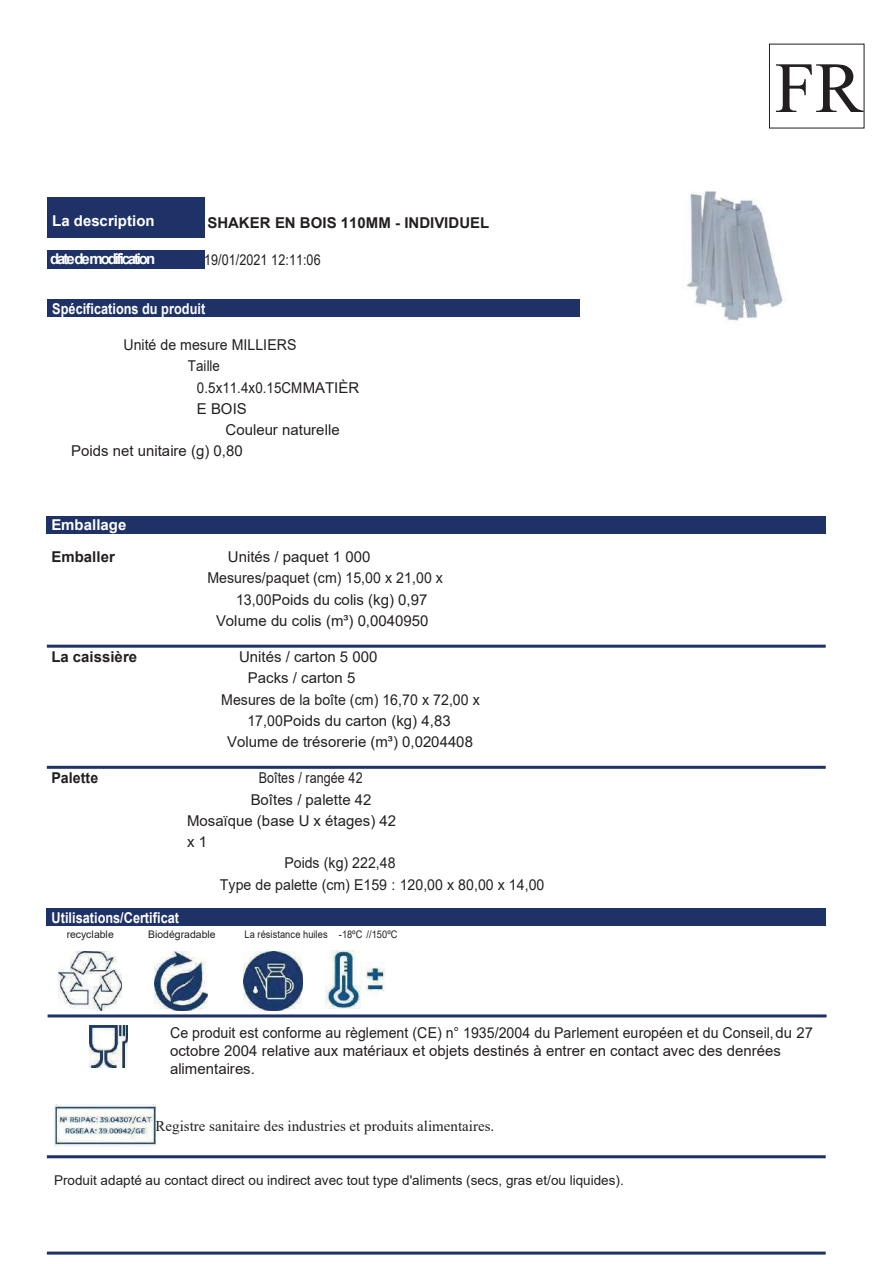
<style>
.page{position:relative;width:895px;height:1264px;background:#fff}
.page>*{position:absolute;margin:0;border:0;box-sizing:border-box;transform-origin:0 0}
.t1{font:72px "Times New Roman";color:#231f20}
.t2{font:15px/17.9px "Arial";color:#231f20;scale:.95 1}
.t3{font:15px "Arial";color:#231f20}
.t4{font:15px "Times New Roman";color:#231f20}
.t5{font:700 15px "Arial";color:#231f20}
.t6{font:700 15px "Arial";color:#fff;scale:.85 1}
.t7{font:15px "Arial";color:#231f20;scale:.84 1}
.t8{font:15px "Arial";color:#231f20;scale:.89 1}
.t9{font:700 15px "Arial";color:#fff}
.t10{font:700 15px "Arial";letter-spacing:-.14em;color:#fff}
.t11{font:700 15px "Arial";color:#231f20;scale:.95 1}
.t12{font:13.5px "Arial";color:#231f20}
.t13{font:10.5px "Arial";letter-spacing:.005em;color:#231f20;scale:.88 1}
.t14{font:10.5px "Arial";letter-spacing:.005em;color:#231f20}
</style>
<div class="page">
<hr style="left:47px;top:1251px;width:778px;height:3px;background:#1f3268">
<img style="left:686px;top:128px;width:172px;height:193px">
<hr style="left:47px;top:645px;width:778px;height:3px;background:#1f3268">
<hr style="left:47px;top:766px;width:778px;height:3px;background:#1f3268">
<hr style="left:48px;top:1014px;width:778px;height:3px;background:#1f3268">
<img style="left:59px;top:951px;width:62px;height:59px">
<img style="left:154px;top:951px;width:54px;height:59px">
<img style="left:243px;top:951px;width:59px;height:59px">
<img style="left:325px;top:950px;width:60px;height:58px">
<hr style="left:47px;top:1155px;width:778px;height:3px;background:#1f3268">
<div style="left:47px;top:250px;width:157px;height:18px;background:#1f3268"></div>
<div style="left:47px;top:300px;width:532px;height:17px;background:#1f3268"></div>
<div style="left:47px;top:516px;width:778px;height:17px;background:#1f3268"></div>
<div style="left:47px;top:908px;width:778px;height:18px;background:#1f3268"></div>
<img style="left:54px;top:1105px;width:101px;height:41px">
<div style="left:47px;top:197px;width:157px;height:41px;background:#1f3268"></div>
<img style="left:89px;top:1025px;width:38px;height:43px">
<p class="t9" style="left:52px;top:210px;width:104px">La description</p>
<p class="t5" style="left:207px;top:212px;width:283px">SHAKER EN BOIS 110MM - INDIVIDUEL</p>
<p class="t10" style="left:50px;top:248px;width:106px">datedemodification</p>
<p class="t7" style="left:204px;top:249px;width:140px">19/01/2021 12:11:06</p>
<p class="t6" style="left:52px;top:298px;width:181px">Spécifications du produit</p>
<p class="t2" style="left:123px;top:336px;width:184px">Unité de mesure MILLIERS</p>
<p class="t8" style="left:188px;top:355px;width:37px">Taille</p>
<p class="t8" style="left:197px;top:377px;width:184px">0.5x11.4x0.15CMMATIÈR</p>
<p class="t3" style="left:197px;top:398px;width:51px">E BOIS</p>
<p class="t3" style="left:225px;top:419px;width:115px">Couleur naturelle</p>
<p class="t3" style="left:71px;top:440px;width:173px">Poids net unitaire (g) 0,80</p>
<p class="t9" style="left:51px;top:514px;width:77px">Emballage</p>
<p class="t5" style="left:51px;top:546px;width:65px">Emballer</p>
<p class="t3" style="left:228px;top:546px;width:144px">Unités / paquet 1 000</p>
<p class="t2" style="left:207px;top:569px;width:249px">Mesures/paquet (cm) 15,00 x 21,00 x</p>
<p class="t2" style="left:236px;top:590px;width:203px">13,00Poids du colis (kg) 0,97</p>
<p class="t3" style="left:216px;top:610px;width:214px">Volume du colis (m³) 0,0040950</p>
<p class="t5" style="left:51px;top:646px;width:87px">La caissière</p>
<p class="t3" style="left:239px;top:647px;width:140px">Unités / carton 5 000</p>
<p class="t3" style="left:248px;top:668px;width:109px">Packs / carton 5</p>
<p class="t2" style="left:221px;top:690px;width:273px">Mesures de la boîte (cm) 16,70 x 72,00 x</p>
<p class="t2" style="left:247px;top:712px;width:215px">17,00Poids du carton (kg) 4,83</p>
<p class="t3" style="left:227px;top:732px;width:247px">Volume de trésorerie (m³) 0,0204408</p>
<p class="t11" style="left:51px;top:767px;width:51px">Palette</p>
<p class="t7" style="left:259px;top:768px;width:125px">Boîtes / rangée 42</p>
<p class="t3" style="left:250px;top:789px;width:122px">Boîtes / palette 42</p>
<p class="t3" style="left:187px;top:810px;width:210px">Mosaïque (base U x étages) 42</p>
<p class="t3" style="left:187px;top:831px;width:22px">x 1</p>
<p class="t2" style="left:284px;top:854px;width:118px">Poids (kg) 222,48</p>
<p class="t2" style="left:220px;top:875px;width:343px">Type de palette (cm) E159 : 120,00 x 80,00 x 14,00</p>
<p class="t6" style="left:51px;top:907px;width:151px">Utilisations/Certificat</p>
<p class="t14" style="left:67px;top:927px;width:49px">recyclable</p>
<p class="t14" style="left:148px;top:927px;width:69px">Biodégradable</p>
<p class="t13" style="left:244px;top:927px;width:175px">La résistance huiles -18ºC //150ºC</p>
<h1 class="t1" style="left:774px;top:37px;width:90px">FR</h1>
<p class="t2" style="left:170px;top:1024px;width:678px">Ce produit est conforme au règlement (CE) n° 1935/2004 du Parlement européen et du Conseil,du 27 octobre 2004 relative aux matériaux et objets destinés à entrer en contact avec des denrées alimentaires.</p>
<p class="t4" style="left:155px;top:1116px;width:340px">Registre sanitaire des industries et produits alimentaires.</p>
<p class="t12" style="left:54px;top:1170px;width:571px">Produit adapté au contact direct ou indirect avec tout type d'aliments (secs, gras et/ou liquides).</p>
</div>
